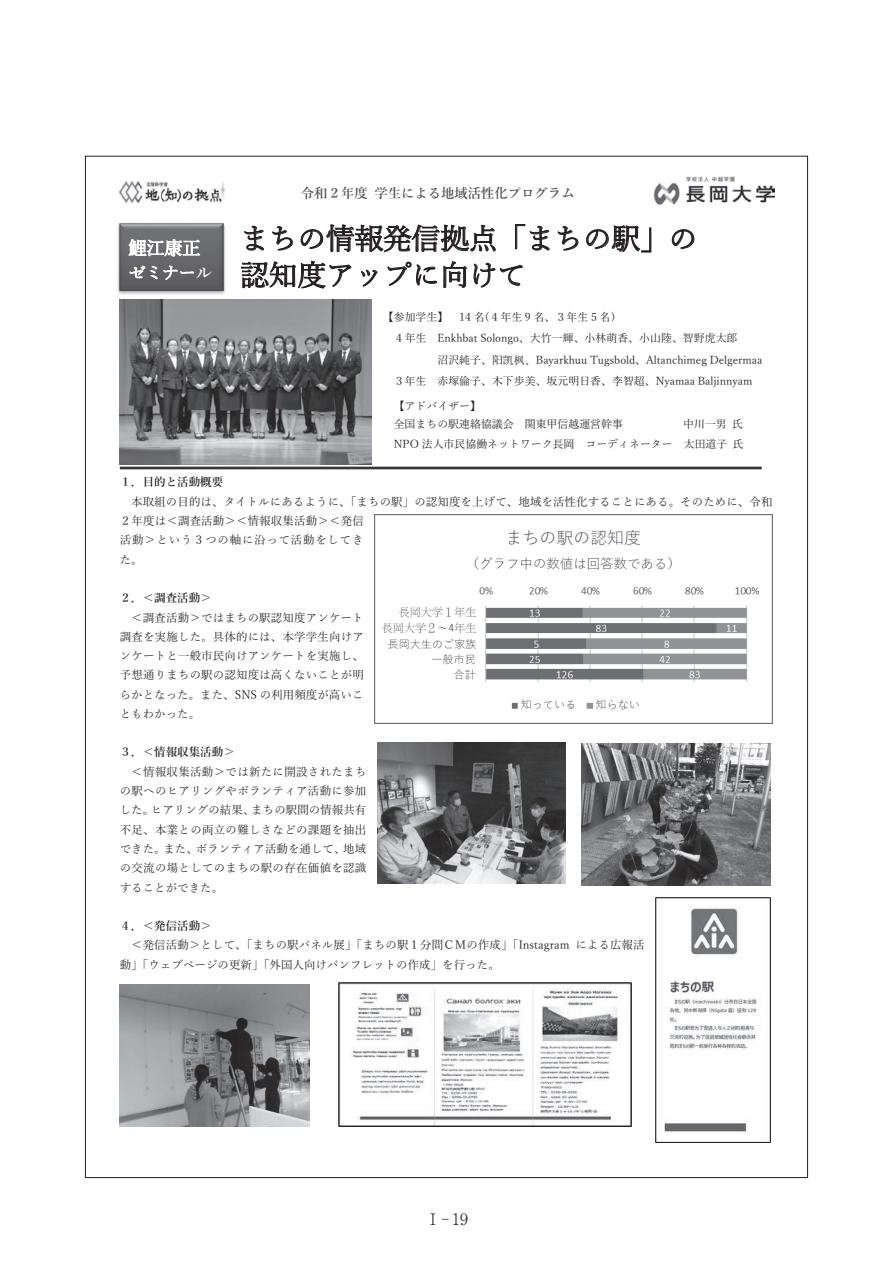
<style>
.page{position:relative;width:893px;height:1263px;background:#fff}
.page>*{position:absolute;margin:0;border:0;box-sizing:border-box;transform-origin:0 0}
.t1{font:29.1px/36.5px "Yu Mincho";letter-spacing:-.02em;color:#231f20}
.t2{font:18.15px "Yu Mincho";color:#fff}
.t3{font:17.1px "Yu Mincho";color:#fff}
.t4{font:300 15.75px "Ryumin Pr 6";color:#231f20}
.t5{font:600 13.35px "Yu Mincho";color:#4d4e4f}
.t6{font:11.55px/19.4px "Yu Mincho";color:#231f20}
.t7{font:600 11.55px "Yu Mincho";color:#231f20}
.t8{font:10.95px/18.1px "Yu Mincho";color:#231f20}
.s1{font-weight:600}
.s2{font-family:"Sim Sun"}
.s3{font-family:"MS Mincho"}
</style>
<div class="page">
<img style="left:654px;top:177px;width:120px;height:28px">
<img style="left:119px;top:182px;width:105px;height:20px">
<img style="left:118px;top:223px;width:107px;height:71px">
<hr style="left:120px;top:467px;width:642px;height:2px;background:#373738">
<img style="left:120px;top:299px;width:252px;height:166px">
<img style="left:375px;top:515px;width:397px;height:208px">
<img style="left:377px;top:742px;width:188px;height:141px">
<img style="left:581px;top:743px;width:189px;height:142px">
<img style="left:120px;top:984px;width:189px;height:142px">
<img style="left:338px;top:983px;width:293px;height:143px">
<img style="left:656px;top:897px;width:115px;height:245px">
<h2 class="t2" style="left:129px;top:231px;width:73px">鯉江康正</h2>
<h3 class="t3" style="left:129px;top:257px;width:85px">ゼミナー<span class="s1">ル</span></h3>
<p class="t5" style="left:301px;top:186px;width:275px">令和２年度学生による地域活性化プログラム</p>
<h1 class="t1" style="left:240px;top:218px;width:459px">まちの情報発信拠点「まちの駅」の認知度アップに向けて</h1>
<p class="t8" style="left:383px;top:307px;width:234px">【参加学生】 14 名(４年生 9 名、３年生 5 名)</p>
<p class="t8" style="left:394px;top:328px;width:345px">４年生 Enkhbat Solongo、大竹一輝、小林萌香、小山陸、智野虎太郎</p>
<p class="t8" style="left:437px;top:349px;width:326px">沼沢純子、阳<span class="s2">凯枫</span><span class="s3">、</span>Bayarkhuu Tugsbold、Altanchimeg Delgermaa</p>
<p class="t8" style="left:394px;top:370px;width:360px">３年生 赤塚倫子、木下歩美、坂元明日香、李智超、Nyamaa Baljinnyam</p>
<p class="t8" style="left:394px;top:396px;width:231px">【アドバイザー】<br>全国まちの駅連絡協議会 関東甲信越運営幹事</p>
<p class="t8" style="left:394px;top:414px;width:351px;line-height:19.5px;text-align:right">中川一男氏<br>NPO 法人市民協働ネットワーク長岡 コーディネーター 太田道子氏</p>
<p class="t7" style="left:120px;top:476px;width:105px">１．目的と活動概要</p>
<p class="t6" style="left:120px;top:491px;width:654px;text-indent:11px">本取組の目的は、タイトルにあるように、「まちの駅」の認知度を上げて、地域を活性化することにある。そのために、令和<br>２年度は＜調査活動＞＜情報収集活動＞＜発信<br>活動＞という３つの軸に沿って活動をしてき<br>た。</p>
<p class="t7" style="left:120px;top:591px;width:93px">２．＜調査活動＞</p>
<p class="t6" style="left:120px;top:606px;width:246px;text-align:justify;text-indent:11px">＜調査活動＞ではまちの駅認知度アンケート調査を実施した。具体的には、本学学生向けアンケートと一般市民向けアンケートを実施し、予想通りまちの駅の認知度は高くないことが明らかとなった。また、SNS の利用頻度が高いこともわかった。</p>
<p class="t7" style="left:120px;top:746px;width:117px">３．＜情報収集活動＞</p>
<p class="t6" style="left:120px;top:761px;width:248px;text-align:justify;text-indent:11px">＜情報収集活動＞では新たに開設されたまちの駅へのヒアリングやボランティア活動に参加した。ヒアリングの結果、まちの駅間の情報共有不足、本業との両立の難しさなどの課題を抽出できた。また、ボランティア活動を通して、地域の交流の場としてのまちの駅の存在価値を認識することができた。</p>
<p class="t7" style="left:120px;top:919px;width:93px">４．＜発信活動＞</p>
<p class="t6" style="left:120px;top:934px;width:526px;text-indent:11px">＜発信活動＞として、「まちの駅パネル展」「まちの駅１分間ＣＭの作成」「Instagram による広報活動」「ウェブページの更新」「外国人向けパンフレットの作成」を行った。</p>
<h3 class="t4" style="left:425px;top:1206px;width:44px">Ⅰ- 19</h3>
</div>
